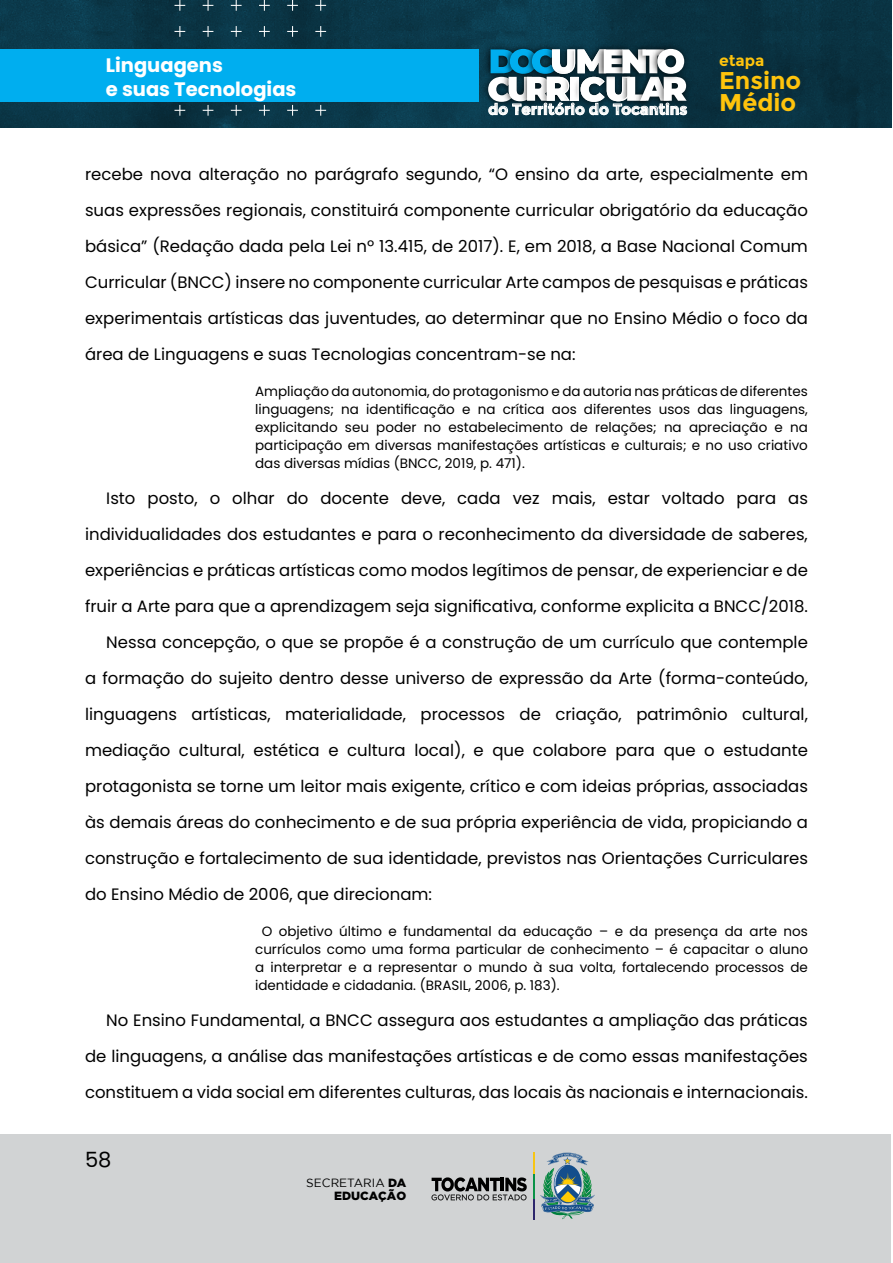
<style>
.page{position:relative;width:893px;height:1263px;background:#fff}
.page>*{position:absolute;margin:0;border:0;box-sizing:border-box;transform-origin:0 0}
.t1{font:700 24.3px "Montserrat";color:#ffc40c}
.t2{font:21px "Poppins";color:#000}
.t3{font:700 19.5px/23.4px "Poppins";color:#fff}
.t4{font:16.5px/36px "Poppins";color:#000;text-align:justify}
.t5{font:700 15.6px "Montserrat";color:#ffc40c}
.t6{font:700 15.15px "Montserrat";color:#fff}
.t7{font:13.5px/18px "Poppins";color:#000;text-align:justify}
.t8{font:11.85px/13.2px "Gotham";color:#000;text-align:right}
.s1{font-weight:900}
</style>
<div class="page">
<div style="left:0;top:1135px;width:891px;height:128px;background:#d1d3d4"></div>
<svg style="left:0;top:0;width:891px;height:128px;background:#0a3545"></svg>
<svg style="left:174px;top:105px;width:11px;height:11px"></svg>
<svg style="left:203px;top:105px;width:10px;height:11px"></svg>
<svg style="left:287px;top:105px;width:11px;height:11px"></svg>
<svg style="left:315px;top:105px;width:11px;height:11px"></svg>
<svg style="left:231px;top:105px;width:11px;height:11px"></svg>
<svg style="left:259px;top:105px;width:11px;height:11px"></svg>
<svg style="left:174px;top:26px;width:11px;height:11px"></svg>
<svg style="left:203px;top:26px;width:10px;height:11px"></svg>
<svg style="left:287px;top:26px;width:11px;height:11px"></svg>
<svg style="left:315px;top:26px;width:11px;height:11px"></svg>
<svg style="left:231px;top:26px;width:11px;height:11px"></svg>
<svg style="left:259px;top:26px;width:11px;height:11px"></svg>
<svg style="left:174px;top:0;width:11px;height:11px"></svg>
<svg style="left:203px;top:0;width:10px;height:11px"></svg>
<svg style="left:287px;top:0;width:11px;height:11px"></svg>
<svg style="left:315px;top:0;width:11px;height:11px"></svg>
<svg style="left:231px;top:0;width:11px;height:11px"></svg>
<svg style="left:259px;top:0;width:11px;height:11px"></svg>
<img style="left:480px;top:40px;width:19px;height:28px">
<img style="left:499px;top:40px;width:22px;height:9px">
<img style="left:521px;top:40px;width:20px;height:9px">
<img style="left:541px;top:40px;width:26px;height:9px">
<img style="left:567px;top:40px;width:26px;height:9px">
<img style="left:478px;top:68px;width:10px;height:43px">
<img style="left:687px;top:68px;width:8px;height:42px">
<img style="left:593px;top:40px;width:19px;height:9px">
<img style="left:612px;top:40px;width:34px;height:9px">
<img style="left:646px;top:40px;width:46px;height:43px">
<svg style="left:488px;top:49px;width:199px;height:67px"></svg>
<div style="left:0;top:49px;width:478px;height:53px;background:#00aeef"></div>
<svg style="left:540px;top:1153px;width:55px;height:66px"></svg>
<svg style="left:431px;top:1177px;width:96px;height:23px"></svg>
<hr style="left:533px;top:1186px;width:2px;height:33px;background:#2d276c">
<hr style="left:533px;top:1152px;width:2px;height:34px;background:#f7c514">
<hr style="left:533px;top:1174px;width:2px;height:24px;background:#0a9247">
<p class="t3" style="left:106px;top:54px;width:192px">Linguagens<br>e suas Tecnologias</p>
<p class="t5" style="left:719px;top:51px;width:47px">etapa</p>
<h1 class="t1" style="left:719px;top:66px;width:84px">Ensino</h1>
<p class="t6" style="left:488px;top:100px;width:201px">do Território do Tocantins</p>
<h1 class="t1" style="left:719px;top:88px;width:79px">Médio</h1>
<p class="t4" style="left:85px;top:156px;width:724px">recebe nova alteração no parágrafo segundo, “O ensino da arte, especialmente em suas expressões regionais, constituirá componente curricular obrigatório da educação básica” (Redação dada pela Lei nº 13.415, de 2017). E, em 2018, a Base Nacional Comum Curricular (BNCC) insere no componente curricular Arte campos de pesquisas e práticas experimentais artísticas das juventudes, ao determinar que no Ensino Médio o foco da área de Linguagens e suas Tecnologias concentram-se na:</p>
<p class="t7" style="left:255px;top:382px;width:554px">Ampliação da autonomia, do protagonismo e da autoria nas práticas de diferentes linguagens; na identificação e na crítica aos diferentes usos das linguagens, explicitando seu poder no estabelecimento de relações; na apreciação e na participação em diversas manifestações artísticas e culturais; e no uso criativo das diversas mídias (BNCC, 2019, p. 471).</p>
<p class="t4" style="left:106px;top:480px;width:703px">Isto posto, o olhar do docente deve, cada vez mais, estar voltado para as</p>
<p class="t4" style="left:85px;top:516px;width:724px">individualidades dos estudantes e para o reconhecimento da diversidade de saberes,</p>
<p class="t4" style="left:85px;top:552px;width:724px">experiências e práticas artísticas como modos legítimos de pensar, de experienciar e de</p>
<p class="t4" style="left:85px;top:588px;width:724px">fruir a Arte para que a aprendizagem seja significativa, conforme explicita a BNCC/2018.</p>
<p class="t4" style="left:106px;top:624px;width:703px">Nessa concepção, o que se propõe é a construção de um currículo que contemple</p>
<p class="t4" style="left:85px;top:660px;width:724px">a formação do sujeito dentro desse universo de expressão da Arte (forma-conteúdo,</p>
<p class="t4" style="left:85px;top:696px;width:724px">linguagens artísticas, materialidade, processos de criação, patrimônio cultural,</p>
<p class="t4" style="left:85px;top:732px;width:724px">mediação cultural, estética e cultura local), e que colabore para que o estudante</p>
<p class="t4" style="left:85px;top:768px;width:724px">protagonista se torne um leitor mais exigente, crítico e com ideias próprias, associadas</p>
<p class="t4" style="left:85px;top:804px;width:724px">às demais áreas do conhecimento e de sua própria experiência de vida, propiciando a</p>
<p class="t4" style="left:85px;top:840px;width:724px">construção e fortalecimento de sua identidade, previstos nas Orientações Curriculares</p>
<p class="t4" style="left:85px;top:876px;width:348px">do Ensino Médio de 2006, que direcionam:</p>
<p class="t7" style="left:255px;top:922px;width:554px;text-indent:7px">O objetivo último e fundamental da educação – e da presença da arte nos currículos como uma forma particular de conhecimento – é capacitar o aluno a interpretar e a representar o mundo à sua volta, fortalecendo processos de identidade e cidadania. (BRASIL, 2006, p. 183).</p>
<p class="t4" style="left:85px;top:1002px;width:724px;text-indent:21px">No Ensino Fundamental, a BNCC assegura aos estudantes a ampliação das práticas de linguagens, a análise das manifestações artísticas e de como essas manifestações constituem a vida social em diferentes culturas, das locais às nacionais e internacionais.</p>
<p class="t2" style="left:85px;top:1147px;width:28px">58</p>
<p class="t8" style="left:306px;top:1176px;width:101px">SECRETARIA <span class="s1">DA<br>EDUCAÇÃO</span></p>
</div>
